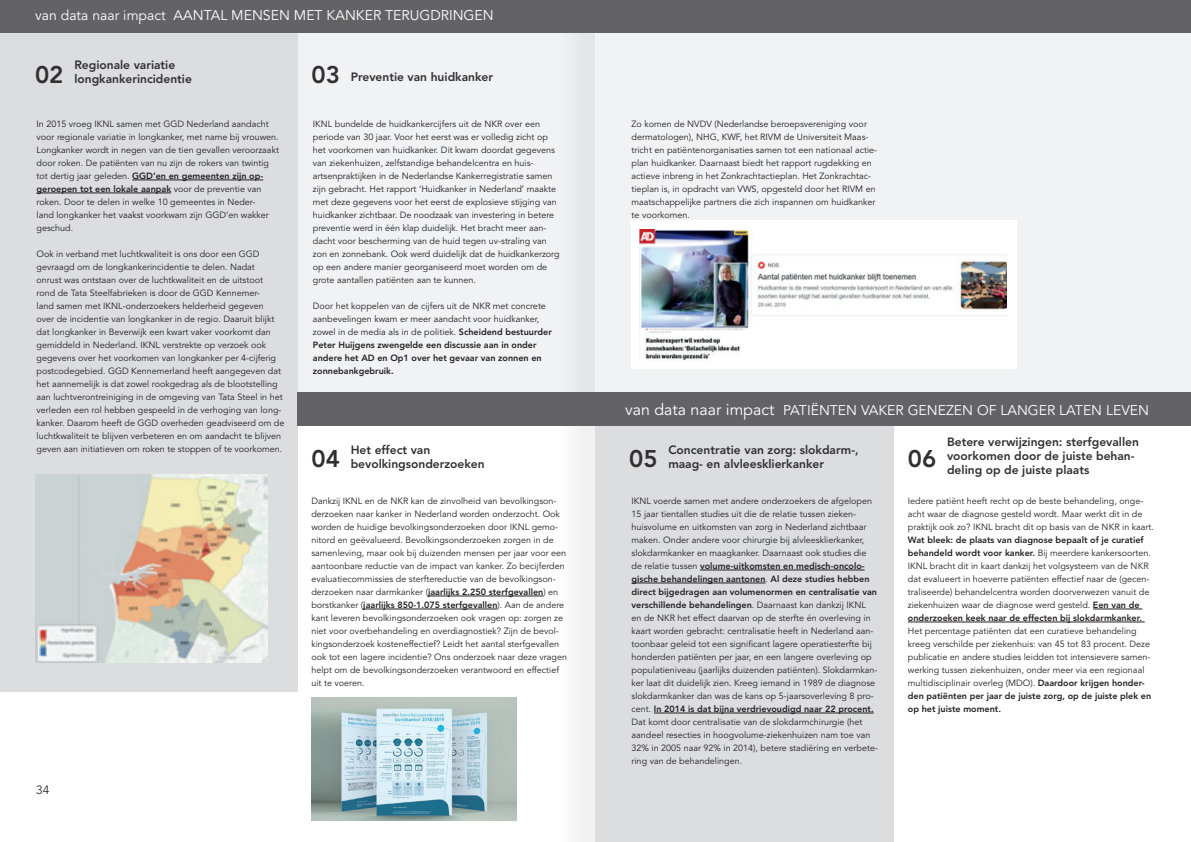
<style>
.page{position:relative;width:1191px;height:842px;background:#fff}
.page>*{position:absolute;margin:0;border:0;box-sizing:border-box;transform-origin:0 0}
.t1{font:800 24px "Avenir LT Std";color:#312f30}
.t2{font:14px "Avenir LT Std";color:#fff}
.t3{font:800 12px/14px "Avenir LT Std";color:#312f30}
.t4{font:12px "Avenir LT Std";color:#312f30}
.t5{font:9px/13px "Avenir LT Std";color:#231f20}
.s1{font-weight:800}
.s2{font-size:16px}
</style>
<div class="page">
<div style="left:297px;top:0;width:298px;height:392px;background:#f1f2f3"></div>
<div style="left:552px;top:0;width:74px;height:842px;background:#9d9fa2;opacity:.3"></div>
<div style="left:0;top:0;width:297px;height:691px;background:#dcdddf"></div>
<div style="left:595px;top:408px;width:298px;height:434px;background:#dcdddf"></div>
<div style="left:595px;top:0;width:596px;height:403px;background:#f1f2f3"></div>
<hr style="left:132px;top:180px;width:131px;height:1px;background:#231f20">
<hr style="left:37px;top:193px;width:134px;height:1px;background:#231f20">
<hr style="left:700px;top:570px;width:164px;height:1px;background:#231f20">
<hr style="left:631px;top:583px;width:134px;height:1px;background:#231f20">
<hr style="left:654px;top:713px;width:219px;height:1px;background:#231f20">
<hr style="left:1093px;top:609px;width:49px;height:1px;background:#231f20">
<hr style="left:908px;top:622px;width:236px;height:1px;background:#231f20">
<hr style="left:428px;top:596px;width:115px;height:1px;background:#231f20">
<hr style="left:363px;top:609px;width:134px;height:1px;background:#231f20">
<img style="left:35px;top:475px;width:232px;height:187px">
<div style="left:631px;top:220px;width:386px;height:149px;background:#fff"></div>
<img style="left:639px;top:230px;width:367px;height:132px">
<img style="left:311px;top:697px;width:205px;height:123px">
<div style="left:0;top:0;width:1191px;height:32px;background:#636366"></div>
<div style="left:298px;top:392px;width:893px;height:33px;background:#636366"></div>
<h2 class="t2" style="left:35px;top:7px;width:460px">van data naar impact AANTAL MENSEN MET KANKER TERUGDRINGEN</h2>
<h3 class="t3" style="left:74px;top:58px;width:119px">Regionale variatie longkankerincidentie</h3>
<h3 class="t3" style="left:351px;top:70px;width:144px">Preventie van huidkanker</h3>
<p class="t5" style="left:37px;top:118px;width:244px">In 2015 vroeg IKNL samen met GGD Nederland aandacht voor regionale variatie in longkanker, met name bij vrouwen.<br>Longkanker wordt in negen van de tien gevallen veroorzaakt door roken. De patiënten van nu zijn de rokers van twintig tot dertig jaar geleden. <span class="s1">GGD’en en gemeenten zijn op&shy;geroepen tot een lokale aanpak</span> voor de preventie van roken. Door te delen in welke 10 gemeentes in Neder-<br>land longkanker het vaakst voorkwam zijn GGD’en wakker geschud.</p>
<p class="t5" style="left:37px;top:248px;width:249px">Ook in verband met luchtkwaliteit is ons door een GGD gevraagd om de longkankerincidentie te delen. Nadat<br>onrust was ontstaan over de luchtkwaliteit en de uitstoot<br>rond de Tata Steelfabrieken is door de GGD Kennemer-<br>land samen met IKNL-onderzoekers helderheid gegeven<br>over de incidentie van longkanker in de regio. Daaruit blijkt dat longkanker in Beverwijk een kwart vaker voorkomt dan gemiddeld in Nederland. IKNL verstrekte op verzoek ook gegevens over het voorkomen van longkanker per 4-cijferig postcodegebied. GGD Kennemerland heeft aangegeven dat het aannemelijk is dat zowel rookgedrag als de blootstelling aan luchtverontreiniging in de omgeving van Tata Steel in het verleden een rol hebben gespeeld in de verhoging van long&shy;kanker. Daarom heeft de GGD overheden geadviseerd om de luchtkwaliteit te blijven verbeteren en om aandacht te blijven geven aan initiatieven om roken te stoppen of te voorkomen.</p>
<h1 class="t1" style="left:35px;top:60px;width:30px">02</h1>
<h1 class="t1" style="left:311px;top:60px;width:30px">03</h1>
<p class="t5" style="left:313px;top:118px;width:248px">IKNL bundelde de huidkankercijfers uit de NKR over een periode van 30 jaar. Voor het eerst was er volledig zicht op het voorkomen van huidkanker. Dit kwam doordat gegevens van ziekenhuizen, zelfstandige behandelcentra en huis&shy;artsenpraktijken in de Nederlandse Kankerregistratie samen zijn gebracht. Het rapport ‘Huidkanker in Nederland’ maakte met deze gegevens voor het eerst de explosieve stijging van huidkanker zichtbaar. De noodzaak van investering in betere preventie werd in één klap duidelijk. Het bracht meer aan&shy;dacht voor bescherming van de huid tegen uv-straling van zon en zonnebank. Ook werd duidelijk dat de huidkankerzorg op een andere manier georganiseerd moet worden om de grote aantallen patiënten aan te kunnen.</p>
<p class="t5" style="left:313px;top:300px;width:240px">Door het koppelen van de cijfers uit de NKR met concrete aanbevelingen kwam er meer aandacht voor huidkanker, zowel in de media als in de politiek. <span class="s1">Scheidend bestuurder Peter Huijgens zwengelde een discussie aan in onder andere het AD en Op1 over het gevaar van zonnen en zonnebankgebruik.</span></p>
<p class="t5" style="left:631px;top:118px;width:247px">Zo komen de NVDV (Nederlandse beroepsvereniging voor dermatologen), NHG, KWF, het RIVM de Universiteit Maas&shy;tricht en patiëntenorganisaties samen tot een nationaal actie&shy;plan huidkanker. Daarnaast biedt het rapport rugdekking en actieve inbreng in het Zonkrachtactieplan. Het Zonkrachtac&shy;tieplan is, in opdracht van VWS, opgesteld door het RIVM en maatschappelijke partners die zich inspannen om huidkanker te voorkomen.</p>
<h2 class="t2" style="left:625px;top:402px;width:525px"><span class="s2">van data naar impact</span> PATIËNTEN VAKER GENEZEN OF LANGER LATEN LEVEN</h2>
<h3 class="t3" style="left:351px;top:443px;width:135px">Het effect van bevolkingsonderzoeken</h3>
<h3 class="t3" style="left:668px;top:443px;width:192px">Concentratie van zorg: slokdarm-, maag- en alvleesklierkanker</h3>
<h3 class="t3" style="left:947px;top:435px;width:193px">Betere verwijzingen: sterfgevallen voorkomen door de juiste behan&shy;deling op de juiste plaats</h3>
<h1 class="t1" style="left:311px;top:444px;width:30px">04</h1>
<h1 class="t1" style="left:629px;top:444px;width:30px">05</h1>
<h1 class="t1" style="left:908px;top:444px;width:30px">06</h1>
<h3 class="t4" style="left:36px;top:783px;width:15px">34</h3>
<p class="t5" style="left:311px;top:495px;width:257px">Dankzij IKNL en de NKR kan de zinvolheid van bevolkingson&shy;derzoeken naar kanker in Nederland worden onderzocht. Ook worden de huidige bevolkingsonderzoeken door IKNL gemo&shy;nitord en geëvalueerd. Bevolkingsonderzoeken zorgen in de samenleving, maar ook bij duizenden mensen per jaar voor een aantoonbare reductie van de impact van kanker. Zo becijferden evaluatiecommissies de sterftereductie van de bevolkingson&shy;derzoeken naar darmkanker (<span class="s1">jaarlijks 2.250 sterfgevallen</span>) en borstkanker (<span class="s1">jaarlijks 850-1.075 sterfgevallen</span>). Aan de andere kant leveren bevolkingsonderzoeken ook vragen op: zorgen ze niet voor overbehandeling en overdiagnostiek? Zijn de bevol&shy;kingsonderzoek kosteneffectief? Leidt het aantal sterfgevallen ook tot een lagere incidentie? Ons onderzoek naar deze vragen helpt om de bevolkingsonderzoeken verantwoord en effectief uit te voeren.</p>
<p class="t5" style="left:631px;top:495px;width:248px">IKNL voerde samen met andere onderzoekers de afgelopen 15 jaar tientallen studies uit die de relatie tussen zieken&shy;huisvolume en uitkomsten van zorg in Nederland zichtbaar maken. Onder andere voor chirurgie bij alvleesklierkanker, slokdarmkanker en maagkanker. Daarnaast ook studies die de relatie tussen <span class="s1">volume-uitkomsten en medisch-oncolo&shy;gische behandelingen aantonen</span>. <span class="s1">Al deze studies hebben direct bijgedragen aan volumenormen en centralisatie van verschillende behandelingen</span>. Daarnaast kan dankzij IKNL en de NKR het effect daarvan op de sterfte én overleving in kaart worden gebracht: centralisatie heeft in Nederland aan&shy;toonbaar geleid tot een significant lagere operatiesterfte bij honderden patiënten per jaar, en een langere overleving op populatieniveau (jaarlijks duizenden patiënten). Slokdarmkan&shy;ker laat dit duidelijk zien. Kreeg iemand in 1989 de diagnose slokdarmkanker dan was de kans op 5-jaarsoverleving 8 pro&shy;cent. <span class="s1">In 2014 is dat bijna verdrievoudigd naar 22 procent.<br></span>Dat komt door centralisatie van de slokdarmchirurgie (het aandeel resecties in hoogvolume-ziekenhuizen nam toe van 32% in 2005 naar 92% in 2014), betere stadiëring en verbete&shy;ring van de behandelingen.</p>
<p class="t5" style="left:908px;top:495px;width:248px">Iedere patiënt heeft recht op de beste behandeling, onge&shy;acht waar de diagnose gesteld wordt. Maar werkt dit in de praktijk ook zo? IKNL bracht dit op basis van de NKR in kaart.</p>
<p class="t5" style="left:908px;top:534px;width:244px"><span class="s1">Wat bleek: de plaats van diagnose bepaalt of je curatief behandeld wordt voor kanker.</span> Bij meerdere kankersoorten.<br>IKNL bracht dit in kaart dankzij het volgsysteem van de NKR dat evalueert in hoeverre patiënten effectief naar de (gecen&shy;traliseerde) behandelcentra worden doorverwezen vanuit de ziekenhuizen waar de diagnose werd gesteld. <span class="s1">Een van de onderzoeken keek naar de effecten bij slokdarmkanker.</span></p>
<p class="t5" style="left:908px;top:625px;width:245px">Het percentage patiënten dat een curatieve behandeling kreeg verschilde per ziekenhuis: van 45 tot 83 procent. Deze publicatie en andere studies leidden tot intensievere samen&shy;werking tussen ziekenhuizen, onder meer via een regionaal multidisciplinair overleg (MDO). <span class="s1">Daardoor krijgen honder&shy;den patiënten per jaar de juiste zorg, op de juiste plek en op het juiste moment.</span></p>
</div>
